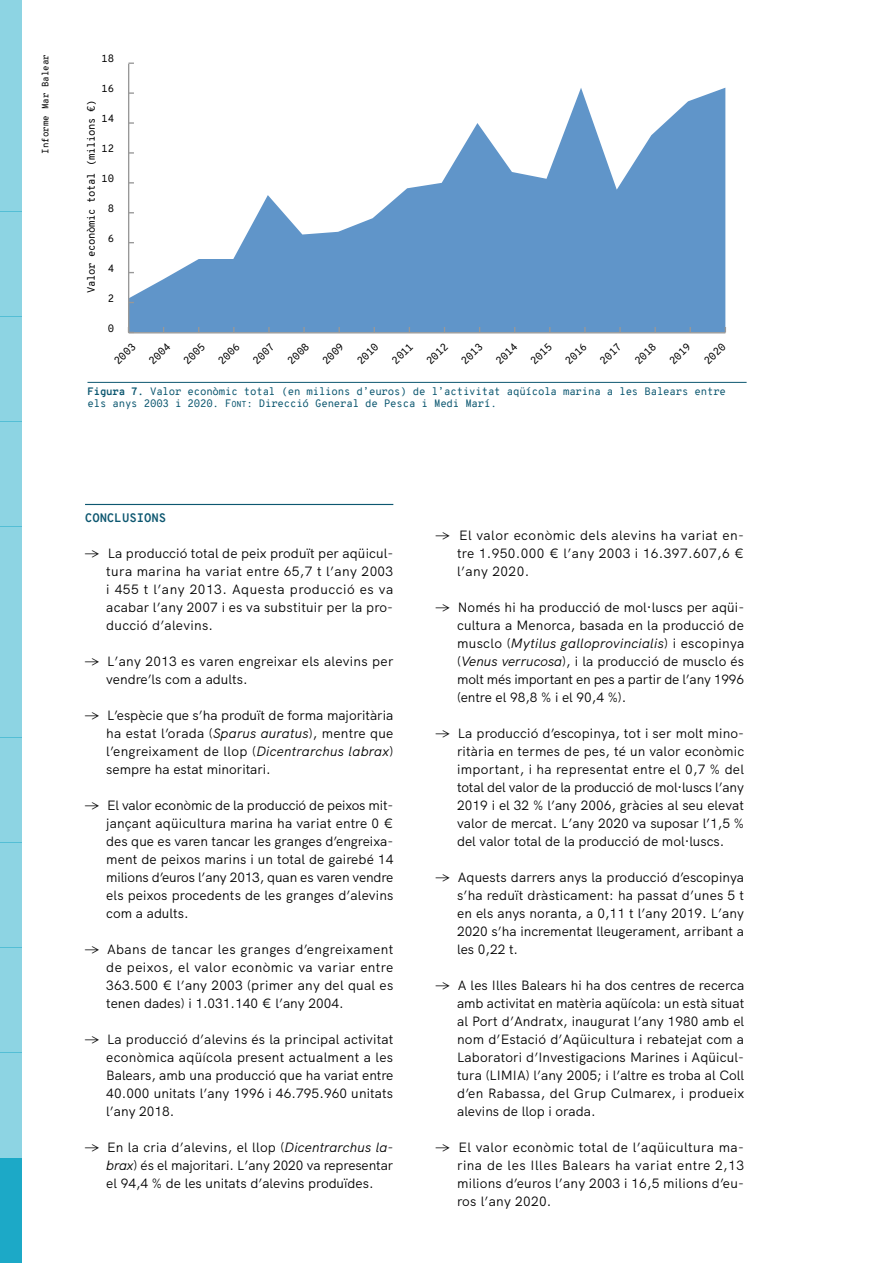
<style>
.page{position:relative;width:893px;height:1263px;background:#fff}
.page>*{position:absolute;margin:0;border:0;box-sizing:border-box;transform-origin:0 0}
.t1{font:13.5px/18px "HK Grotesk";letter-spacing:.005em;color:#000;text-align:justify}
.t2{font:700 12px "Overpass Mono";color:#0d5770}
.t3{font:10.5px/12px "Overpass Mono";letter-spacing:-.02em;color:#0c5770}
.t4{font:10.35px "Overpass Mono";letter-spacing:-.035em;color:#000}
.t5{font:9px "Overpass Mono";color:#000}
.s1{font-weight:700}
.s2{font-family:"Overpass Mono Regular SC800"}
.s3{font-family:"Overpass Mono Regular SC800";font-size:8.4px}
.s4{font-style:italic}
</style>
<div class="page">
<div style="left:0;top:0;width:21px;height:106px;background:#8dd4e3"></div>
<div style="left:0;top:421px;width:21px;height:106px;background:#8dd4e3"></div>
<div style="left:0;top:842px;width:21px;height:105px;background:#8dd4e3"></div>
<div style="left:0;top:211px;width:21px;height:105px;background:#8dd4e3"></div>
<div style="left:0;top:632px;width:21px;height:105px;background:#8dd4e3"></div>
<div style="left:0;top:1053px;width:21px;height:105px;background:#8dd4e3"></div>
<div style="left:0;top:106px;width:21px;height:105px;background:#8dd4e3"></div>
<div style="left:0;top:527px;width:21px;height:105px;background:#8dd4e3"></div>
<div style="left:0;top:947px;width:21px;height:106px;background:#8dd4e3"></div>
<div style="left:0;top:316px;width:21px;height:106px;background:#8dd4e3"></div>
<div style="left:0;top:737px;width:21px;height:105px;background:#8dd4e3"></div>
<div style="left:0;top:1158px;width:21px;height:105px;background:#1ca9c7"></div>
<hr style="left:85px;top:504px;width:308px;height:1px;background:#0d5770">
<hr style="left:87px;top:382px;width:660px;height:1px;background:#0c5770">
<svg style="left:129px;top:88px;width:596px;height:244px;fill:#6095c9"></svg>
<hr style="left:128px;top:64px;width:1px;height:269px;background:#989898">
<hr style="left:129px;top:332px;width:596px;height:1px;background:#989898">
<svg style="left:129px;top:327px;width:5px;height:5px"></svg>
<p class="t5" style="left:39px;top:154px;width:101px;rotate:-90deg">Informe Mar Balear</p>
<p class="t4" style="left:102px;top:51px;width:14px">18</p>
<p class="t4" style="left:102px;top:81px;width:14px">16</p>
<p class="t4" style="left:84px;top:293px;width:195px;rotate:-90deg">Valor econòmic total (milions €)</p>
<p class="t4" style="left:102px;top:111px;width:14px">14</p>
<p class="t4" style="left:102px;top:141px;width:14px">12</p>
<p class="t4" style="left:102px;top:171px;width:14px">10</p>
<p class="t4" style="left:108px;top:201px;width:8px">8</p>
<p class="t4" style="left:108px;top:231px;width:8px">6</p>
<p class="t4" style="left:108px;top:261px;width:8px">4</p>
<p class="t4" style="left:108px;top:291px;width:8px">2</p>
<p class="t4" style="left:108px;top:320px;width:8px">0</p>
<p class="t4" style="left:111px;top:357px;width:27px;rotate:-45deg">2003</p>
<p class="t4" style="left:145px;top:357px;width:27px;rotate:-45deg">2004</p>
<p class="t4" style="left:180px;top:357px;width:27px;rotate:-45deg">2005</p>
<p class="t4" style="left:215px;top:357px;width:27px;rotate:-45deg">2006</p>
<p class="t4" style="left:249px;top:357px;width:27px;rotate:-45deg">2007</p>
<p class="t4" style="left:284px;top:357px;width:27px;rotate:-45deg">2008</p>
<p class="t4" style="left:319px;top:357px;width:27px;rotate:-45deg">2009</p>
<p class="t4" style="left:354px;top:357px;width:27px;rotate:-45deg">2010</p>
<p class="t4" style="left:388px;top:357px;width:27px;rotate:-45deg">2011</p>
<p class="t4" style="left:423px;top:357px;width:27px;rotate:-45deg">2012</p>
<p class="t4" style="left:458px;top:357px;width:27px;rotate:-45deg">2013</p>
<p class="t4" style="left:492px;top:357px;width:27px;rotate:-45deg">2014</p>
<p class="t4" style="left:527px;top:357px;width:27px;rotate:-45deg">2015</p>
<p class="t4" style="left:562px;top:357px;width:27px;rotate:-45deg">2016</p>
<p class="t4" style="left:596px;top:357px;width:27px;rotate:-45deg">2017</p>
<p class="t4" style="left:631px;top:357px;width:27px;rotate:-45deg">2018</p>
<p class="t4" style="left:666px;top:357px;width:27px;rotate:-45deg">2019</p>
<p class="t4" style="left:701px;top:357px;width:27px;rotate:-45deg">2020</p>
<p class="t3" style="left:87px;top:386px;width:640px"><span class="s1">Figura 7.</span> Valor econòmic total (en milions d’euros) de l’activitat aqüícola marina a les Balears entre els anys 2003 i 2020. <span class="s2">F</span><span class="s3">ont</span><span class="s2">:</span> Direcció General de Pesca i Medi Marí.</p>
<p class="t2" style="left:85px;top:509px;width:83px">CONCLUSIONS</p>
<p class="t1" style="left:106px;top:543px;width:289px;text-indent:-21px">→ La producció total de peix produït per aqüicul&shy;tura marina ha variat entre 65,7 t l’any 2003 i 455 t l’any 2013. Aquesta producció es va acabar l’any 2007 i es va substituir per la pro&shy;ducció d’alevins.</p>
<p class="t1" style="left:106px;top:651px;width:289px;text-indent:-21px">→ L’any 2013 es varen engreixar els alevins per vendre’ls com a adults.</p>
<p class="t1" style="left:106px;top:705px;width:289px;text-indent:-21px">→ L’espècie que s’ha produït de forma majoritària ha estat l’orada (<span class="s4">Sparus auratus</span>), mentre que l’engreixament de llop (<span class="s4">Dicentrarchus labrax</span>) sempre ha estat minoritari.</p>
<p class="t1" style="left:106px;top:795px;width:289px;text-indent:-21px">→ El valor econòmic de la producció de peixos mit&shy;jançant aqüicultura marina ha variat entre 0 € des que es varen tancar les granges d’engreixa&shy;ment de peixos marins i un total de gairebé 14 milions d’euros l’any 2013, quan es varen vendre els peixos procedents de les granges d’alevins com a adults.</p>
<p class="t1" style="left:106px;top:939px;width:289px;text-indent:-21px">→ Abans de tancar les granges d’engreixament de peixos, el valor econòmic va variar entre 363.500 € l’any 2003 (primer any del qual es tenen dades) i 1.031.140 € l’any 2004.</p>
<p class="t1" style="left:106px;top:1029px;width:289px;text-indent:-21px">→ La producció d’alevins és la principal activitat econòmica aqüícola present actualment a les Balears, amb una producció que ha variat entre 40.000 unitats l’any 1996 i 46.795.960 unitats l’any 2018.</p>
<p class="t1" style="left:106px;top:1137px;width:289px;text-indent:-21px">→ En la cria d’alevins, el llop (<span class="s4">Dicentrarchus la&shy;brax</span>) és el majoritari. L’any 2020 va representar el 94,4 % de les unitats d’alevins produïdes.</p>
<p class="t1" style="left:457px;top:525px;width:289px;text-indent:-21px">→ El valor econòmic dels alevins ha variat en&shy;tre 1.950.000 € l’any 2003 i 16.397.607,6 € l’any 2020.</p>
<p class="t1" style="left:457px;top:597px;width:289px;text-indent:-21px">→ Només hi ha producció de mol·luscs per aqüi&shy;cultura a Menorca, basada en la producció de musclo (<span class="s4">Mytilus galloprovincialis</span>) i escopinya (<span class="s4">Venus verrucosa</span>), i la producció de musclo és molt més important en pes a partir de l’any 1996 (entre el 98,8 % i el 90,4 %).</p>
<p class="t1" style="left:457px;top:723px;width:289px;text-indent:-21px">→ La producció d’escopinya, tot i ser molt mino&shy;ritària en termes de pes, té un valor econòmic important, i ha representat entre el 0,7 % del total del valor de la producció de mol·luscs l’any 2019 i el 32 % l’any 2006, gràcies al seu elevat valor de mercat. L’any 2020 va suposar l’1,5 % del valor total de la producció de mol·luscs.</p>
<p class="t1" style="left:457px;top:867px;width:289px;text-indent:-21px">→ Aquests darrers anys la producció d’escopinya s’ha reduït dràsticament: ha passat d’unes 5 t en els anys noranta, a 0,11 t l’any 2019. L’any 2020 s’ha incrementat lleugerament, arribant a les 0,22 t.</p>
<p class="t1" style="left:457px;top:975px;width:289px;text-indent:-21px">→ A les Illes Balears hi ha dos centres de recerca amb activitat en matèria aqüícola: un està situat al Port d’Andratx, inaugurat l’any 1980 amb el nom d’Estació d’Aqüicultura i rebatejat com a Laboratori d’Investigacions Marines i Aqüicul&shy;tura (LIMIA) l’any 2005; i l’altre es troba al Coll d’en Rabassa, del Grup Culmarex, i produeix alevins de llop i orada.</p>
<p class="t1" style="left:457px;top:1137px;width:289px;text-indent:-21px">→ El valor econòmic total de l’aqüicultura ma&shy;rina de les Illes Balears ha variat entre 2,13 milions d’euros l’any 2003 i 16,5 milions d’eu&shy;ros l’any 2020.</p>
</div>
